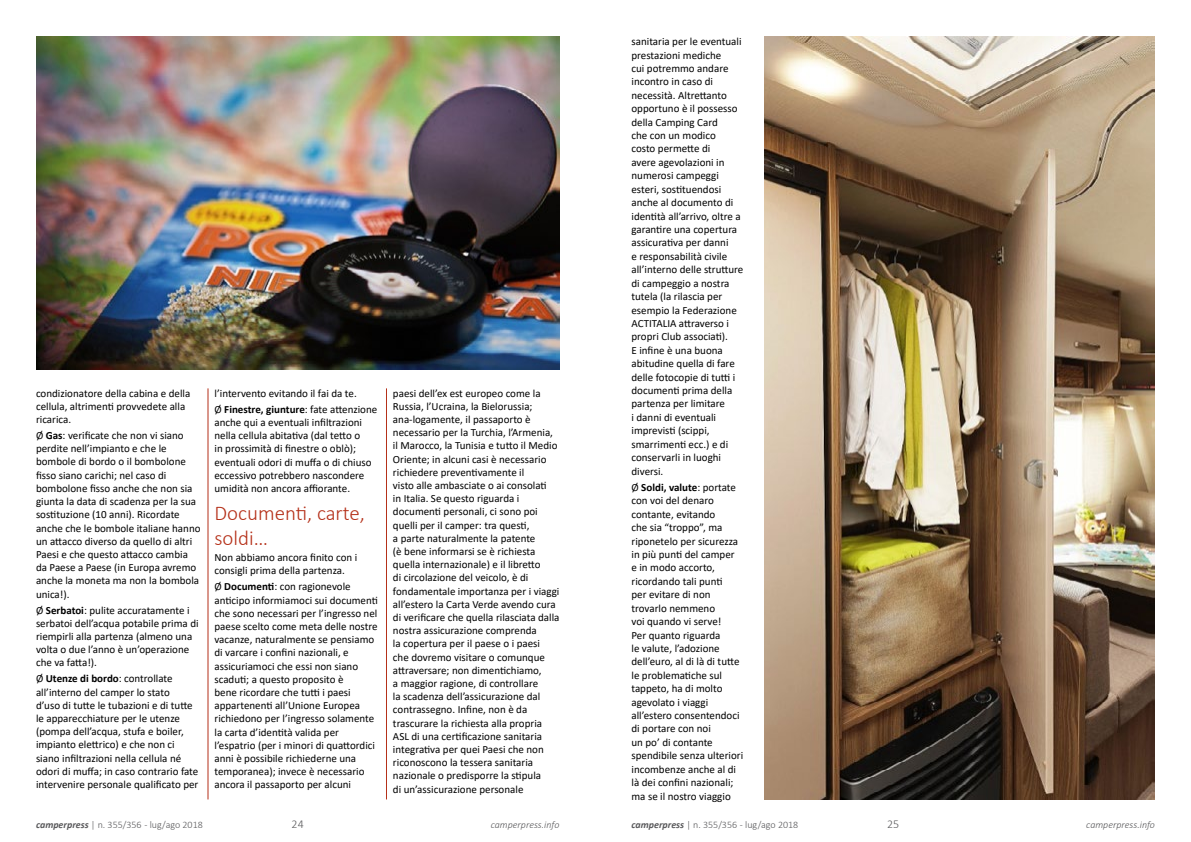
<style>
.page{position:relative;width:1191px;height:842px;background:#fff}
.page>*{position:absolute;margin:0;border:0;box-sizing:border-box;transform-origin:0 0}
.t1{font:300 21px/25.2px "Calibri";color:#b5311a}
.t2{font:300 12px "Calibri";color:#58585a}
.t3{font:11px/13.2px "Calibri";color:#000}
.t4{font:300 10px "Calibri";color:#58585a}
.t5{font:italic 300 10px "Calibri";color:#58585a}
.s1{font-weight:700}
.s2{font-weight:700;font-style:italic}
</style>
<div class="page">
<img style="left:764px;top:37px;width:391px;height:762px">
<img style="left:36px;top:37px;width:523px;height:332px">
<hr style="left:207px;top:388px;width:1px;height:411px;background:#b5311a">
<hr style="left:386px;top:388px;width:1px;height:411px;background:#b5311a">
<p class="t3" style="left:36px;top:386px;width:156px">condizionatore della cabina e della cellula, altrimenti provvedete alla ricarica.</p>
<p class="t3" style="left:36px;top:429px;width:166px">Ø <span class="s1">Gas</span>: verificate che non vi siano perdite nell’impianto e che le bombole di bordo o il bombolone fisso siano carichi; nel caso di bombolone fisso anche che non sia giunta la data di scadenza per la sua sostituzione (10 anni). Ricordate anche che le bombole italiane hanno un attacco diverso da quello di altri<br>Paesi e che questo attacco cambia da Paese a Paese (in Europa avremo anche la moneta ma non la bombola unica!).</p>
<p class="t3" style="left:36px;top:603px;width:164px">Ø <span class="s1">Serbatoi</span>: pulite accuratamente i serbatoi dell’acqua potabile prima di riempirli alla partenza (almeno una volta o due l’anno è un’operazione che va fatta!).</p>
<p class="t3" style="left:36px;top:672px;width:164px">Ø <span class="s1">Utenze di bordo</span>: controllate all’interno del camper lo stato<br>d’uso di tutte le tubazioni e di tutte le apparecchiature per le utenze (pompa dell’acqua, stufa e boiler, impianto elettrico) e che non ci siano infiltrazioni nella cellula né odori di muffa; in caso contrario fate intervenire personale qualificato per</p>
<p class="t3" style="left:214px;top:385px;width:164px;line-height:16px">l’intervento evitando il fai da te.<br>Ø <span class="s1">Finestre, giunture</span>: fate attenzione</p>
<p class="t3" style="left:214px;top:415px;width:159px">anche qui a eventuali infiltrazioni nella cellula abitativa (dal tetto o<br>in prossimità di finestre o oblò); eventuali odori di muffa o di chiuso eccessivo potrebbero nascondere umidità non ancora affiorante.</p>
<h1 class="t1" style="left:214px;top:500px;width:152px">Documenti, carte, soldi…</h1>
<p class="t3" style="left:214px;top:551px;width:144px">Non abbiamo ancora finito con i consigli prima della partenza.</p>
<p class="t3" style="left:214px;top:580px;width:165px">Ø <span class="s1">Documenti</span>: con ragionevole anticipo informiamoci sui documenti che sono necessari per l’ingresso nel paese scelto come meta delle nostre vacanze, naturalmente se pensiamo di varcare i confini nazionali, e assicuriamoci che essi non siano scaduti; a questo proposito è<br>bene ricordare che tutti i paesi appartenenti all’Unione Europea richiedono per l’ingresso solamente la carta d’identità valida per l’espatrio (per i minori di quattordici anni è possibile richiederne una temporanea); invece è necessario ancora il passaporto per alcuni</p>
<p class="t3" style="left:393px;top:386px;width:168px">paesi dell’ex est europeo come la Russia, l’Ucraina, la Bielorussia; ana-logamente, il passaporto è necessario per la Turchia, l’Armenia, il Marocco, la Tunisia e tutto il Medio Oriente; in alcuni casi è necessario richiedere preventivamente il<br>visto alle ambasciate o ai consolati<br>in Italia. Se questo riguarda i documenti personali, ci sono poi quelli per il camper: tra questi,<br>a parte naturalmente la patente<br>(è bene informarsi se è richiesta quella internazionale) e il libretto<br>di circolazione del veicolo, è di fondamentale importanza per i viaggi all’estero la Carta Verde avendo cura di verificare che quella rilasciata dalla nostra assicurazione comprenda<br>la copertura per il paese o i paesi<br>che dovremo visitare o comunque attraversare; non dimentichiamo,<br>a maggior ragione, di controllare<br>la scadenza dell’assicurazione dal contrassegno. Infine, non è da trascurare la richiesta alla propria ASL di una certificazione sanitaria integrativa per quei Paesi che non riconoscono la tessera sanitaria nazionale o predisporre la stipula<br>di un’assicurazione personale</p>
<p class="t3" style="left:631px;top:34px;width:113px">sanitaria per le eventuali prestazioni mediche<br>cui potremmo andare incontro in caso di necessità. Altrettanto opportuno è il possesso della Camping Card<br>che con un modico<br>costo permette di<br>avere agevolazioni in numerosi campeggi esteri, sostituendosi anche al documento di identità all’arrivo, oltre a garantire una copertura assicurativa per danni<br>e responsabilità civile all’interno delle strutture di campeggio a nostra tutela (la rilascia per esempio la Federazione<br>ACTITALIA attraverso i propri Club associati).<br>E infine è una buona abitudine quella di fare delle fotocopie di tutti i documenti prima della partenza per limitare<br>i danni di eventuali imprevisti (scippi, smarrimenti ecc.) e di conservarli in luoghi diversi.</p>
<p class="t3" style="left:631px;top:480px;width:113px">Ø <span class="s1">Soldi, valute</span>: portate con voi del denaro contante, evitando<br>che sia “troppo”, ma riponetelo per sicurezza in più punti del camper<br>e in modo accorto, ricordando tali punti<br>per evitare di non trovarlo nemmeno<br>voi quando vi serve!<br>Per quanto riguarda<br>le valute, l’adozione dell’euro, al di là di tutte le problematiche sul tappeto, ha di molto agevolato i viaggi all’estero consentendoci di portare con noi<br>un po’ di contante spendibile senza ulteriori incombenze anche al di là dei confini nazionali; ma se il nostro viaggio</p>
<p class="t4" style="left:36px;top:818px;width:168px"><span class="s2">camperpress</span> | n. 355/356 - lug/ago 2018</p>
<p class="t2" style="left:292px;top:816px;width:14px">24</p>
<p class="t5" style="left:491px;top:818px;width:70px">camperpress.info</p>
<p class="t4" style="left:631px;top:818px;width:168px"><span class="s2">camperpress</span> | n. 355/356 - lug/ago 2018</p>
<p class="t2" style="left:887px;top:816px;width:14px">25</p>
<p class="t5" style="left:1086px;top:818px;width:70px">camperpress.info</p>
</div>
